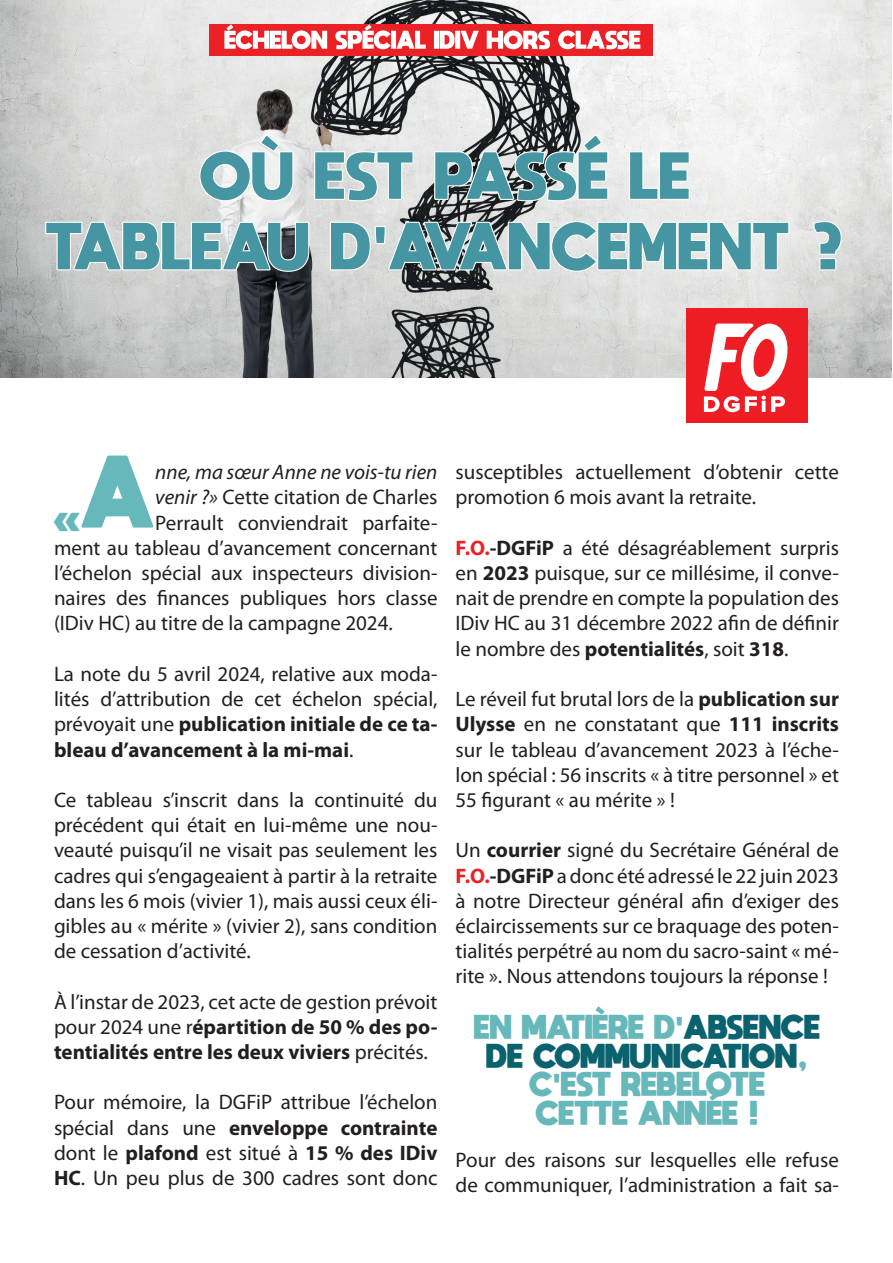
<style>
.page{position:relative;width:893px;height:1263px;background:#fff}
.page>*{position:absolute;margin:0;border:0;box-sizing:border-box;transform-origin:0 0}
.t1{font:800 72px "moon get";color:#67b8bb}
.t2{font:800 30px "moon get";color:#67b8bb}
.t3{font:800 24px "moon get";color:#67b8bb}
.t4{font:800 24px/28.8px "moon get";color:#0a626e;text-align:center}
.t5{font:21px/25.2px "Myriad Pro";color:#231f20;text-align:justify}
.t6{font:italic 21px "Myriad Pro";color:#231f20}
.s1{font-style:italic}
.s2{font-weight:700}
.s3{font-weight:700;color:#ec2125}
.s4{color:#0a626e}
.s5{color:#67b8bb}
</style>
<div class="page">
<img style="left:0;top:0;width:892px;height:378px">
<svg style="left:199px;top:134px;width:95px;height:68px"></svg>
<svg style="left:313px;top:150px;width:102px;height:52px;background:#92bdc2"></svg>
<svg style="left:433px;top:134px;width:176px;height:68px;background:#799ea4"></svg>
<svg style="left:628px;top:150px;width:63px;height:51px"></svg>
<svg style="left:44px;top:221px;width:266px;height:51px;background:#7eacb3"></svg>
<svg style="left:329px;top:220px;width:461px;height:52px;background:#84b2b8"></svg>
<svg style="left:813px;top:220px;width:29px;height:51px"></svg>
<div style="left:210px;top:24px;width:443px;height:31px;background:#ec2125"></div>
<svg style="left:224px;top:24px;width:103px;height:25px"></svg>
<svg style="left:335px;top:24px;width:91px;height:25px"></svg>
<svg style="left:434px;top:31px;width:45px;height:18px"></svg>
<svg style="left:487px;top:30px;width:63px;height:19px"></svg>
<svg style="left:558px;top:30px;width:82px;height:19px"></svg>
<div style="left:686px;top:308px;width:121px;height:115px;background:#ee1d23"></div>
<svg style="left:704px;top:324px;width:84px;height:88px"></svg>
<p class="t1" style="left:82px;top:446px;width:75px">A</p>
<p class="t6" style="left:155px;top:459px;width:284px">nne, ma sœur Anne ne vois-tu rien</p>
<p class="t5" style="left:155px;top:484px;width:284px"><span class="s1">venir ?»</span> Cette citation de Charles</p>
<p class="t5" style="left:155px;top:510px;width:284px">Perrault conviendrait parfaite-</p>
<p class="t5" style="left:54px;top:535px;width:385px">ment au tableau d’avancement concernant</p>
<p class="t5" style="left:54px;top:560px;width:385px">l’échelon spécial aux inspecteurs division-</p>
<p class="t5" style="left:54px;top:585px;width:385px">naires des finances publiques hors classe</p>
<p class="t5" style="left:54px;top:610px;width:340px">(IDiv HC) au titre de la campagne 2024.</p>
<p class="t5" style="left:54px;top:661px;width:385px">La note du 5 avril 2024, relative aux moda&shy;lités d’attribution de cet échelon spécial, prévoyait une <span class="s2">publication initiale de ce ta&shy;bleau d’avancement à la mi-mai</span>.</p>
<p class="t5" style="left:54px;top:787px;width:385px">Ce tableau s’inscrit dans la continuité du précédent qui était en lui-même une nou&shy;veauté puisqu’il ne visait pas seulement les cadres qui s’engageaient à partir à la retraite dans les 6 mois (vivier 1), mais aussi ceux éli&shy;gibles au « mérite » (vivier 2), sans condition de cessation d’activité.</p>
<p class="t5" style="left:54px;top:988px;width:385px">À l’instar de 2023, cet acte de gestion prévoit pour 2024 une r<span class="s2">épartition de 50 % des po&shy;tentialités entre les deux viviers</span> précités.</p>
<p class="t5" style="left:54px;top:1089px;width:385px">Pour mémoire, la DGFiP attribue l’échelon spécial dans une <span class="s2">enveloppe contrainte </span>dont le <span class="s2">plafond</span> est situé à <span class="s2">15 % des IDiv HC</span>. Un peu plus de 300 cadres sont donc</p>
<p class="t2" style="left:52px;top:502px;width:31px">«</p>
<p class="t5" style="left:455px;top:459px;width:385px">susceptibles actuellement d’obtenir cette promotion 6 mois avant la retraite.</p>
<p class="t5" style="left:455px;top:535px;width:385px"><span class="s3">F.O.</span><span class="s2">-DGFiP</span> a été désagréablement surpris en <span class="s2">2023</span> puisque, sur ce millésime, il conve&shy;nait de prendre en compte la population des IDiv HC au 31 décembre 2022 afin de définir le nombre des <span class="s2">potentialités</span>, soit <span class="s2">318</span>.</p>
<p class="t5" style="left:455px;top:686px;width:385px">Le réveil fut brutal lors de la <span class="s2">publication sur Ulysse</span> en ne constatant que <span class="s2">111 inscrits </span>sur le tableau d’avancement 2023 à l’éche&shy;lon spécial : 56 inscrits « à titre personnel » et 55 figurant « au mérite » !</p>
<p class="t5" style="left:455px;top:837px;width:385px">Un <span class="s2">courrier</span> signé du Secrétaire Général de <span class="s3">F.O.</span><span class="s2">-DGFiP</span> a donc été adressé le 22 juin 2023 à notre Directeur général afin d’exiger des éclaircissements sur ce braquage des poten&shy;tialités perpétré au nom du sacro-saint « mé&shy;rite ». Nous attendons toujours la réponse !</p>
<p class="t3" style="left:474px;top:1011px;width:347px">EN MATIÈRE D'<span class="s4">ABSENCE</span></p>
<p class="t4" style="left:487px;top:1040px;width:323px">DE COMMUNICATION<span class="s5">,<br>C'EST REBELOTE</span></p>
<p class="t3" style="left:536px;top:1098px;width:224px">CETTE ANNÉE !</p>
<p class="t5" style="left:455px;top:1147px;width:385px">Pour des raisons sur lesquelles elle refuse de communiquer, l’administration a fait sa-</p>
</div>
